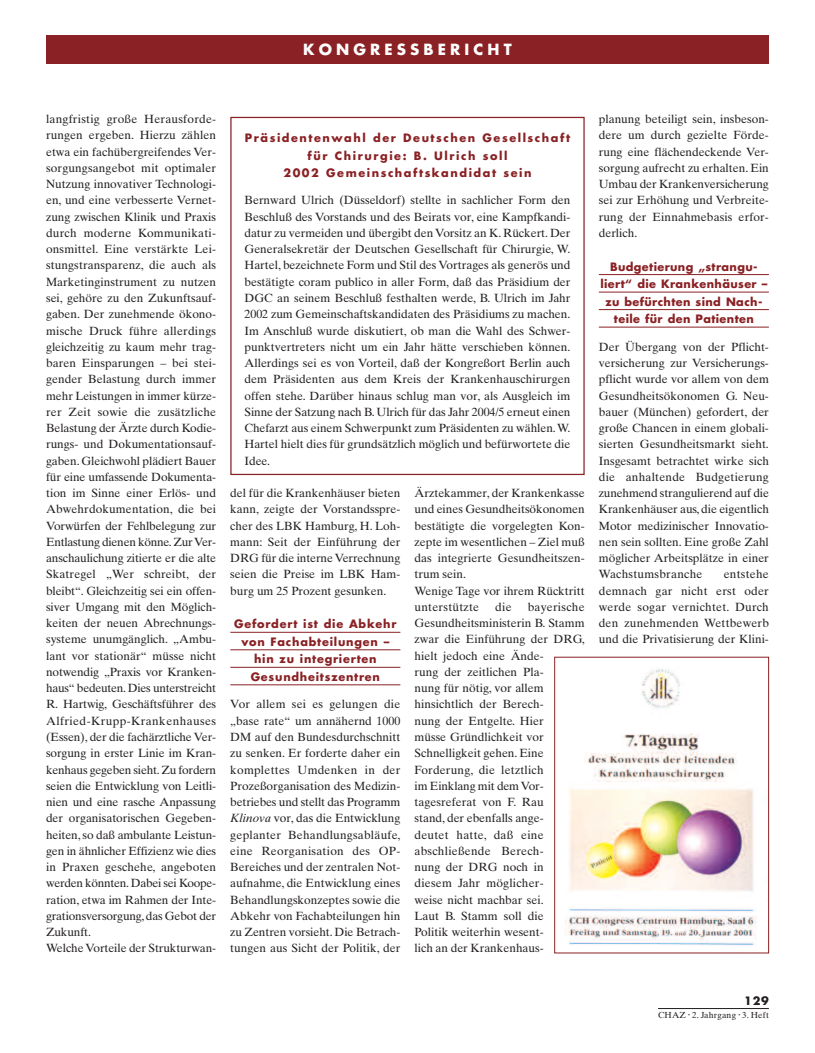
<style>
.page{position:relative;width:815px;height:1053px;background:#fff}
.page>*{position:absolute;margin:0;border:0;box-sizing:border-box;transform-origin:0 0}
.t1{font:700 15px "Futura";letter-spacing:.275em;color:#fff}
.t2{font:11.88px/16.2px "Times Ten";color:#231f20;text-align:justify}
.t3{font:700 11.25px/17.5px "Futura";letter-spacing:.135em;color:#8a2124;text-align:center}
.t4{font:700 11.25px/17.5px "Futura";letter-spacing:.035em;color:#8a2124;text-align:center}
.t5{font:700 11.25px/17.5px "Futura";letter-spacing:.07em;color:#8a2124;text-align:center}
.t6{font:700 11.25px "Futura";color:#231f20}
.t7{font:8.75px "Times Ten";letter-spacing:.025em;color:#231f20}
.s1{font-style:italic}
</style>
<div class="page">
<hr style="left:658px;top:1008px;width:111px;height:1px;background:#231f20">
<div style="left:46px;top:35px;width:723px;height:29px;background:#8a2124"></div>
<hr style="left:230px;top:632px;width:170px;height:1px;background:#8a2124">
<hr style="left:230px;top:649px;width:170px;height:1px;background:#8a2124">
<hr style="left:230px;top:667px;width:170px;height:1px;background:#8a2124">
<hr style="left:230px;top:684px;width:170px;height:1px;background:#8a2124">
<hr style="left:599px;top:274px;width:170px;height:1px;background:#8a2124">
<hr style="left:599px;top:292px;width:170px;height:1px;background:#8a2124">
<hr style="left:599px;top:309px;width:170px;height:1px;background:#8a2124">
<hr style="left:599px;top:327px;width:170px;height:1px;background:#8a2124">
<div style="left:230px;top:117px;width:355px;height:358px;border:1px solid #8a2124"></div>
<img style="left:564px;top:668px;width:203px;height:278px">
<div style="left:554px;top:657px;width:215px;height:296px;border:1px solid #8a2124"></div>
<p class="t1" style="left:303px;top:43px;width:210px">KONGRESSBERICHT</p>
<p class="t2" style="left:46px;top:112px;width:172px;text-align:left">langfristig große Herausforde&shy;rungen ergeben. Hierzu zählen etwa ein fachübergreifendes Ver&shy;sorgungsangebot mit optimaler<br>Nutzung innovativer Technologi&shy;en, und eine verbesserte Vernet&shy;zung zwischen Klinik und Praxis durch moderne Kommunikati&shy;onsmittel. Eine verstärkte Lei&shy;stungstransparenz, die auch als<br>Marketinginstrument zu nutzen sei, gehöre zu den Zukunftsauf&shy;gaben. Der zunehmende ökono&shy;mische Druck führe allerdings gleichzeitig zu kaum mehr trag&shy;baren Einsparungen – bei stei&shy;gender Belastung durch immer mehr Leistungen in immer kürze&shy;rer Zeit sowie die zusätzliche<br>Belastung der Ärzte durch Kodie&shy;rungs- und Dokumentationsauf&shy;gaben. Gleichwohl plädiert Bauer für eine umfassende Dokumenta&shy;tion im Sinne einer Erlös- und<br>Abwehrdokumentation, die bei<br>Vorwürfen der Fehlbelegung zur<br>Entlastung dienen könne.ZurVer&shy;anschaulichung zitierte er die alte<br>Skatregel „Wer schreibt, der bleibt“. Gleichzeitig sei ein offen&shy;siver Umgang mit den Möglich&shy;keiten der neuen Abrechnungs&shy;systeme unumgänglich. „Ambu&shy;lant vor stationär“ müsse nicht notwendig „Praxis vor Kranken&shy;haus“ bedeuten.Dies unterstreicht<br>R. Hartwig, Geschäftsführer des<br>Alfried-Krupp-Krankenhauses (Essen), der die fachärztliche Ver&shy;sorgung in erster Linie im Kran&shy;kenhaus gegeben sieht.Zu fordern seien die Entwicklung von Leitli&shy;nien und eine rasche Anpassung der organisatorischen Gegeben&shy;heiten, so daß ambulante Leistun&shy;gen in ähnlicher Effizienz wie dies in Praxen geschehe, angeboten werden könnten.Dabei sei Koope&shy;ration, etwa im Rahmen der Inte&shy;grationsversorgung,das Gebot der<br>Zukunft.<br>Welche Vorteile der Strukturwan-</p>
<p class="t3" style="left:245px;top:130px;width:327px">Präsidentenwahl der Deutschen Gesellschaft für Chirurgie: B. Ulrich soll<br>2002 Gemeinschaftskandidat sein</p>
<p class="t2" style="left:244px;top:193px;width:327px">Bernward Ulrich (Düsseldorf) stellte in sachlicher Form den Beschluß des Vorstands und des Beirats vor, eine Kampfkandi&shy;datur zu vermeiden und übergibt den Vorsitz an K. Rückert. Der Generalsekretär der Deutschen Gesellschaft für Chirurgie, W.<br>Hartel, bezeichnete Form und Stil des Vortrages als generös und bestätigte coram publico in aller Form, daß das Präsidium der DGC an seinem Beschluß festhalten werde, B. Ulrich im Jahr 2002 zum Gemeinschaftskandidaten des Präsidiums zu machen.<br>Im Anschluß wurde diskutiert, ob man die Wahl des Schwer&shy;punktvertreters nicht um ein Jahr hätte verschieben können.<br>Allerdings sei es von Vorteil, daß der Kongreßort Berlin auch dem Präsidenten aus dem Kreis der Krankenhauschirurgen offen stehe. Darüber hinaus schlug man vor, als Ausgleich im Sinne der Satzung nach B. Ulrich für das Jahr 2004/5 erneut einen Chefarzt aus einem Schwerpunkt zum Präsidenten zu wählen.W.<br>Hartel hielt dies für grundsätzlich möglich und befürwortete die Idee.</p>
<p class="t2" style="left:230px;top:486px;width:172px">del für die Krankenhäuser bieten kann, zeigte der Vorstandsspre&shy;cher des LBK Hamburg, H. Loh&shy;mann: Seit der Einführung der DRG für die interne Verrechnung seien die Preise im LBK Ham&shy;burg um 25 Prozent gesunken.</p>
<p class="t5" style="left:234px;top:616px;width:164px">Gefordert ist die Abkehr von Fachabteilungen – hin zu integrierten<br>Gesundheitszentren</p>
<p class="t2" style="left:230px;top:697px;width:172px">Vor allem sei es gelungen die „base rate“ um annähernd 1000<br>DM auf den Bundesdurchschnitt zu senken. Er forderte daher ein komplettes Umdenken in der Prozeßorganisation des Medizin&shy;betriebes und stellt das Programm <span class="s1">Klinova</span> vor, das die Entwicklung geplanter Behandlungsabläufe, eine Reorganisation des OP-Bereiches und der zentralen Not&shy;aufnahme, die Entwicklung eines Behandlungskonzeptes sowie die Abkehr von Fachabteilungen hin zu Zentren vorsieht. Die Betrach&shy;tungen aus Sicht der Politik, der</p>
<p class="t2" style="left:415px;top:486px;width:172px;text-align:left">Ärztekammer, der Krankenkasse und eines Gesundheitsökonomen bestätigte die vorgelegten Kon&shy;zepte im wesentlichen – Ziel muß das integrierte Gesundheitszen&shy;trum sein.<br>Wenige Tage vor ihrem Rücktritt unterstützte</p>
<p class="t2" style="left:415px;top:600px;width:172px;text-align:left;text-indent:113px">bayerische<br>Gesundheitsministerin B. Stamm zwar die Einführung der DRG, hielt jedoch eine Ände-<br>rung der zeitlichen Pla-<br>nung für nötig, vor allem hinsichtlich der Berech-<br>nung der Entgelte. Hier<br>müsse Gründlichkeit vor<br>Schnelligkeit gehen. Eine<br>Forderung, die letztlich<br>im Einklang mit dem Vor&shy;tagesreferat von F. Rau<br>stand, der ebenfalls ange-<br>deutet hatte, daß eine abschließende Berech-<br>nung der DRG noch in<br>diesem Jahr möglicher-<br>weise nicht machbar sei.<br>Laut B. Stamm soll die<br>Politik weiterhin wesent-<br>lich an der Krankenhaus-</p>
<p class="t2" style="left:495px;top:600px;width:18px">die</p>
<p class="t2" style="left:599px;top:112px;width:172px">planung beteiligt sein, insbeson&shy;dere um durch gezielte Förde&shy;rung eine flächendeckende Ver&shy;sorgung aufrecht zu erhalten. Ein Umbau der Krankenversicherung sei zur Erhöhung und Verbreite&shy;rung der Einnahmebasis erfor&shy;derlich.</p>
<p class="t4" style="left:600px;top:259px;width:168px">Budgetierung „strangu&shy;liert“ die Krankenhäuser – zu befürchten sind Nach&shy;teile für den Patienten</p>
<p class="t2" style="left:599px;top:340px;width:172px">Der Übergang von der Pflicht&shy;versicherung zur Versicherungs&shy;pflicht wurde vor allem von dem Gesundheitsökonomen G. Neu&shy;bauer (München) gefordert, der große Chancen in einem globali&shy;sierten Gesundheitsmarkt sieht.<br>Insgesamt betrachtet wirke sich die anhaltende Budgetierung zunehmend strangulierend auf die Krankenhäuser aus, die eigentlich Motor medizinischer Innovatio&shy;nen sein sollten. Eine große Zahl möglicher Arbeitsplätze in einer Wachstumsbranche</p>
<p class="t2" style="left:599px;top:567px;width:172px;text-indent:125px">entstehe demnach gar nicht erst oder werde sogar vernichtet. Durch den zunehmenden Wettbewerb und die Privatisierung der Klini-</p>
<p class="t6" style="left:744px;top:995px;width:26px">129</p>
<p class="t7" style="left:658px;top:1011px;width:112px">CHAZ <sup>•</sup> 2. Jahrgang <sup>•</sup> 3. Heft</p>
</div>
